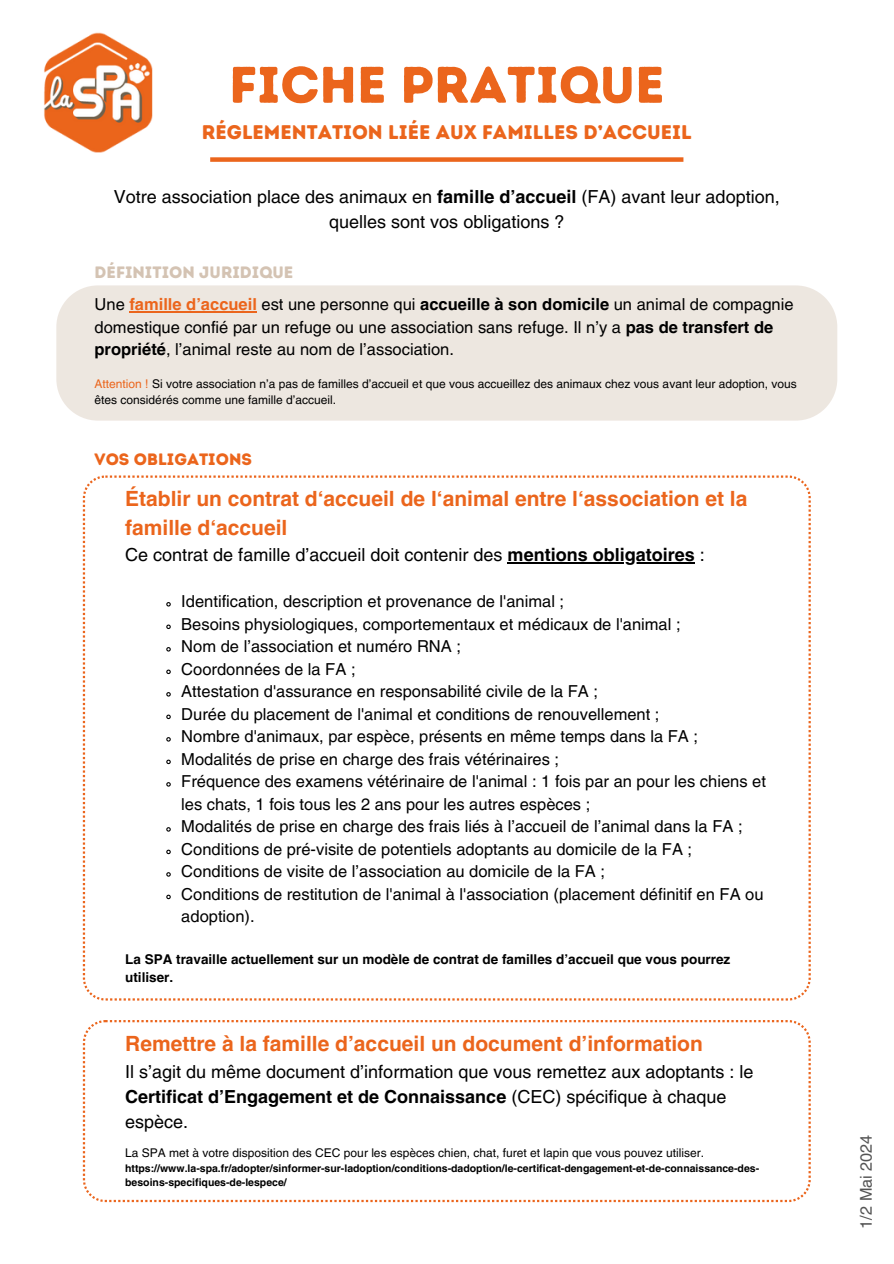
<style>
.page{position:relative;width:894px;height:1264px;background:#fff}
.page>*{position:absolute;margin:0;border:0;box-sizing:border-box;transform-origin:0 0}
.t1{font:51.3px "Intro Rust Base";color:#eb651c}
.t2{font:700 21px/29.2px "Helvetica LT Pro";color:#eb651c}
.t3{font:19.8px "Intro Rust Base";color:#eb651c}
.t4{font:18px/25px "Helvetica LT Pro";color:#000;text-align:center}
.t5{font:16.5px/22.5px "Helvetica LT Pro";color:#000}
.t6{font:16.5px "Intro Rust Base";color:#d4c3b3}
.t7{font:16.5px "Intro Rust Base";color:#eb651c}
.t8{font:16.2px "Helvetica LT Pro";color:#545454}
.t9{font:700 13.5px/18px "Helvetica LT Pro";color:#000}
.t10{font:12px/16px "Helvetica LT Pro";color:#000}
.t11{font:700 10.5px/14.4px "Helvetica LT Pro";color:#000}
.s1{font-weight:700}
.s2{font-weight:700;color:#eb651c}
.s3{color:#eb651c}
</style>
<div class="page">
<img style="left:44px;top:32px;width:109px;height:121px">
<div style="left:210px;top:157px;width:473px;height:5px;background:#eb651c"></div>
<svg style="left:83px;top:475px;width:727px;height:525px"></svg>
<hr style="left:507px;top:562px;width:187px;height:1px;background:#000">
<svg style="left:165px;top:601px;width:7px;height:6px"></svg>
<svg style="left:165px;top:623px;width:7px;height:7px"></svg>
<svg style="left:165px;top:646px;width:7px;height:6px"></svg>
<svg style="left:165px;top:668px;width:7px;height:7px"></svg>
<svg style="left:165px;top:691px;width:7px;height:6px"></svg>
<svg style="left:165px;top:713px;width:7px;height:7px"></svg>
<svg style="left:165px;top:736px;width:7px;height:6px"></svg>
<svg style="left:165px;top:758px;width:7px;height:7px"></svg>
<svg style="left:165px;top:781px;width:7px;height:6px"></svg>
<svg style="left:165px;top:826px;width:7px;height:6px"></svg>
<svg style="left:165px;top:848px;width:7px;height:7px"></svg>
<svg style="left:165px;top:871px;width:7px;height:6px"></svg>
<svg style="left:165px;top:893px;width:7px;height:7px"></svg>
<svg style="left:83px;top:1020px;width:727px;height:182px"></svg>
<div style="left:56px;top:285px;width:781px;height:135px;background:#ede7e0"></div>
<hr style="left:129px;top:311px;width:128px;height:1px;background:#eb651c">
<h2 class="t1" style="left:229px;top:54px;width:437px">FICHE PRATIQUE</h2>
<h3 class="t3" style="left:202px;top:120px;width:491px">RÉGLEMENTATION LIÉE AUX FAMILLES D’ACCUEIL</h3>
<h3 class="t4" style="left:114px;top:186px;width:667px">Votre association place des animaux en <span class="s1">famille d’accueil</span> (FA) avant leur adoption, quelles sont vos obligations ?</h3>
<p class="t6" style="left:94px;top:262px;width:200px">DÉFINITION JURIDIQUE</p>
<h3 class="t5" style="left:94px;top:294px;width:700px">Une <span class="s2">famille d’accueil</span> est une personne qui <span class="s1">accueille à son domicile</span> un animal de compagnie domestique confié par un refuge ou une association sans refuge. Il n’y a <span class="s1">pas de transfert de propriété</span>, l’animal reste au nom de l’association.</h3>
<h4 class="t10" style="left:94px;top:377px;width:703px"><span class="s3">Attention !</span> Si votre association n’a pas de familles d’accueil et que vous accueillez des animaux chez vous avant leur adoption, vous êtes considérés comme une famille d’accueil.</h4>
<p class="t7" style="left:94px;top:449px;width:159px">VOS OBLIGATIONS</p>
<h3 class="t2" style="left:125px;top:486px;width:623px">Établir un contrat d‘accueil de l‘animal entre l‘association et la famille d‘accueil</h3>
<h3 class="t4" style="left:125px;top:544px;width:581px">Ce contrat de famille d’accueil doit contenir des <span class="s1">mentions obligatoires</span> :</h3>
<h5 class="t5" style="left:181px;top:591px;width:500px">Identification, description et provenance de l'animal ;<br>Besoins physiologiques, comportementaux et médicaux de l'animal ;</h5>
<h3 class="t5" style="left:181px;top:636px;width:281px">Nom de l’association et numéro RNA ;</h3>
<h2 class="t5" style="left:181px;top:659px;width:176px">Coordonnées de la FA ;</h2>
<p class="t5" style="left:181px;top:681px;width:418px">Attestation d'assurance en responsabilité civile de la FA ;</p>
<p class="t5" style="left:181px;top:704px;width:479px">Durée du placement de l'animal et conditions de renouvellement ;</p>
<p class="t5" style="left:181px;top:726px;width:518px">Nombre d'animaux, par espèce, présents en même temps dans la FA ;</p>
<p class="t5" style="left:181px;top:749px;width:379px">Modalités de prise en charge des frais vétérinaires ;</p>
<p class="t5" style="left:181px;top:771px;width:586px">Fréquence des examens vétérinaire de l'animal : 1 fois par an pour les chiens et les chats, 1 fois tous les 2 ans pour les autres espèces ;</p>
<p class="t5" style="left:181px;top:816px;width:562px">Modalités de prise en charge des frais liés à l’accueil de l’animal dans la FA ;</p>
<p class="t5" style="left:181px;top:839px;width:512px">Conditions de pré-visite de potentiels adoptants au domicile de la FA ;</p>
<p class="t5" style="left:181px;top:861px;width:425px">Conditions de visite de l’association au domicile de la FA ;</p>
<p class="t5" style="left:181px;top:884px;width:583px">Conditions de restitution de l'animal à l'association (placement définitif en FA ou adoption).</p>
<p class="t9" style="left:125px;top:951px;width:606px">La SPA travaille actuellement sur un modèle de contrat de familles d’accueil que vous pourrez utiliser.</p>
<p class="t2" style="left:125px;top:1031px;width:579px">Remettre à la famille d’accueil un document d’information</p>
<p class="t4" style="left:125px;top:1060px;width:629px;text-align:left">Il s’agit du même document d’information que vous remettez aux adoptants : le<br><span class="s1">Certificat d’Engagement et de Connaissance</span> (CEC) spécifique à chaque espèce.</p>
<p class="t10" style="left:125px;top:1145px;width:580px">La SPA met à votre disposition des CEC pour les espèces chien, chat, furet et lapin que vous pouvez utiliser.</p>
<p class="t11" style="left:125px;top:1161px;width:635px">https://www.la-spa.fr/adopter/sinformer-sur-ladoption/conditions-dadoption/le-certificat-dengagement-et-de-connaissance-des&shy;besoins-specifiques-de-lespece/</p>
<h1 class="t8" style="left:859px;top:1228px;width:95px;rotate:-90deg">1/2 Mai 2024</h1>
</div>
